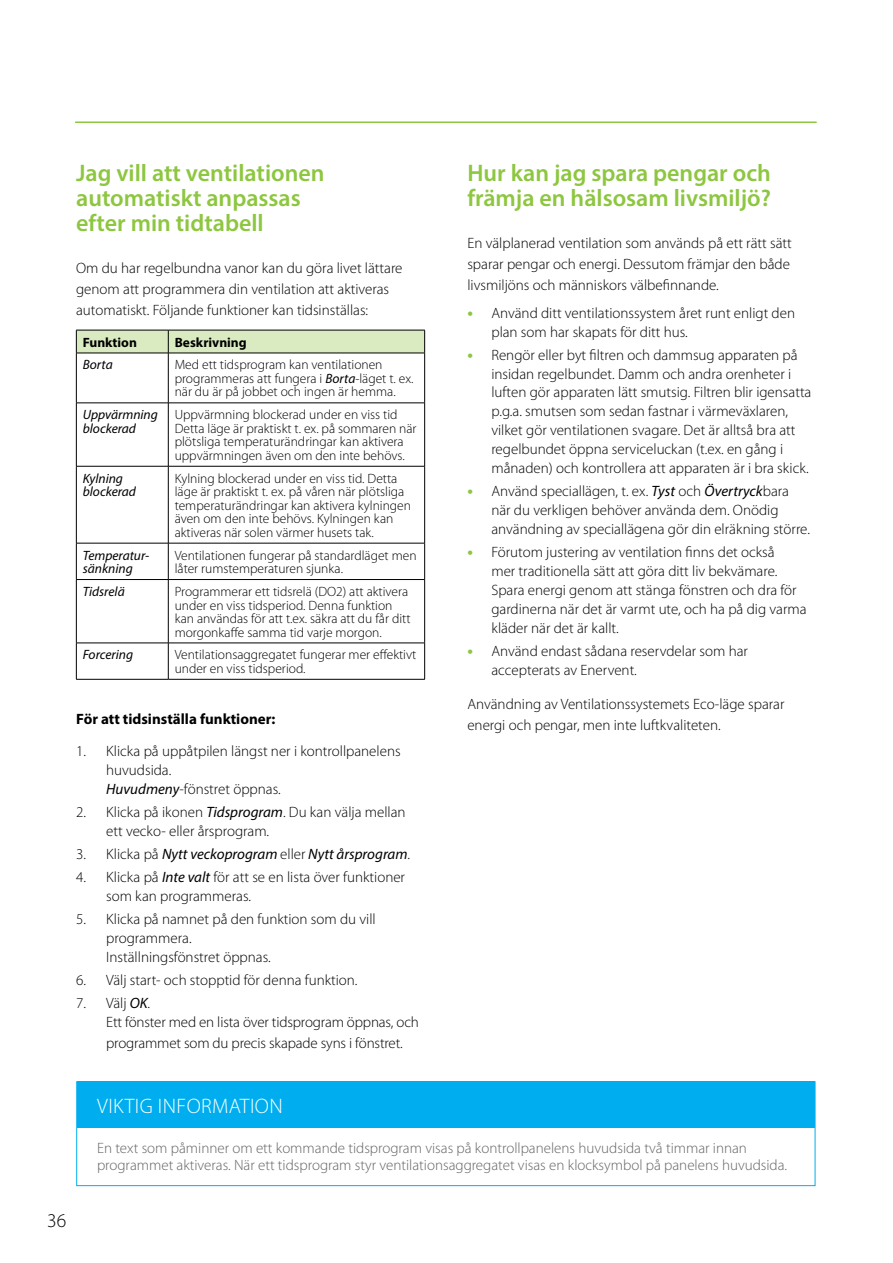
<style>
.page{position:relative;width:893px;height:1263px;background:#fff}
.page>*{position:absolute;margin:0;border:0;box-sizing:border-box;transform-origin:0 0}
.t1{font:600 24px/25.2px "Myriad Pro";color:#8dc63f}
.t2{font:300 21px "Myriad Pro";letter-spacing:.02em;color:#fff}
.t3{font:300 19.5px "Myriad Pro";color:#000}
.t4{font:300 15px/18.9px "Myriad Pro";color:#000}
.t5{font:300 15px/16.5px "Myriad Pro";color:#636466}
.t6{font:italic 15px "Myriad Pro";color:#000}
.t7{font:700 15px "Myriad Pro";color:#000}
.t8{font:300 13.5px/13.5px "Myriad Pro";color:#000}
.t9{font:italic 13.5px/13.5px "Myriad Pro";color:#000}
.t10{font:700 13.5px "Myriad Pro";color:#000}
.s1{font-weight:400;font-style:italic}
.s2{font-weight:300;font-style:normal}
.s3{font-weight:700;font-size:16.5px;color:#8dc63f}
</style>
<div class="page">
<hr style="left:76px;top:121px;width:740px;height:2px;background:#8dc63f">
<hr style="left:76px;top:353px;width:92px;height:1px;background:#000">
<hr style="left:76px;top:353px;width:1px;height:50px;background:#000">
<hr style="left:168px;top:353px;width:1px;height:50px;background:#000">
<hr style="left:424px;top:353px;width:1px;height:50px;background:#000">
<hr style="left:76px;top:403px;width:1px;height:63px;background:#000">
<hr style="left:168px;top:403px;width:257px;height:1px;background:#000">
<hr style="left:168px;top:403px;width:1px;height:63px;background:#000">
<hr style="left:424px;top:403px;width:1px;height:63px;background:#000">
<hr style="left:168px;top:466px;width:257px;height:1px;background:#000">
<hr style="left:424px;top:466px;width:1px;height:77px;background:#000">
<hr style="left:168px;top:543px;width:257px;height:1px;background:#000">
<hr style="left:424px;top:543px;width:1px;height:36px;background:#000">
<hr style="left:168px;top:579px;width:257px;height:1px;background:#000">
<hr style="left:424px;top:580px;width:1px;height:63px;background:#000">
<hr style="left:168px;top:643px;width:257px;height:1px;background:#000">
<hr style="left:424px;top:643px;width:1px;height:36px;background:#000">
<hr style="left:168px;top:679px;width:257px;height:1px;background:#000">
<hr style="left:76px;top:403px;width:92px;height:1px;background:#000">
<hr style="left:76px;top:466px;width:92px;height:1px;background:#000">
<hr style="left:76px;top:466px;width:1px;height:77px;background:#000">
<hr style="left:168px;top:466px;width:1px;height:77px;background:#000">
<hr style="left:76px;top:543px;width:92px;height:1px;background:#000">
<hr style="left:76px;top:543px;width:1px;height:36px;background:#000">
<hr style="left:168px;top:543px;width:1px;height:36px;background:#000">
<hr style="left:76px;top:579px;width:92px;height:1px;background:#000">
<hr style="left:76px;top:580px;width:1px;height:63px;background:#000">
<hr style="left:168px;top:580px;width:1px;height:63px;background:#000">
<hr style="left:76px;top:643px;width:92px;height:1px;background:#000">
<hr style="left:76px;top:643px;width:1px;height:36px;background:#000">
<hr style="left:168px;top:643px;width:1px;height:36px;background:#000">
<hr style="left:76px;top:679px;width:92px;height:1px;background:#000">
<svg style="left:76px;top:330px;width:349px;height:23px;background:#cdddb6"></svg>
<hr style="left:168px;top:353px;width:257px;height:1px;background:#000">
<div style="left:76px;top:1081px;width:739px;height:105px;background:#fff;border:1px solid #00aeef"></div>
<div style="left:77px;top:1081px;width:738px;height:47px;background:#00aeef"></div>
<h1 class="t1" style="left:76px;top:159px;width:250px">Jag vill att ventilationen automatiskt anpassas efter min tidtabell</h1>
<p class="t4" style="left:76px;top:258px;width:328px;line-height:21px">Om du har regelbundna vanor kan du göra livet lättare genom att programmera din ventilation att aktiveras automatiskt. Följande funktioner kan tidsinställas:</p>
<p class="t10" style="left:83px;top:333px;width:56px">Funktion</p>
<p class="t10" style="left:175px;top:333px;width:74px">Beskrivning</p>
<p class="t9" style="left:83px;top:358px;width:32px">Borta</p>
<p class="t8" style="left:175px;top:358px;width:240px">Med ett tidsprogram kan ventilationen programmeras att fungera i <span class="s1">Borta</span>-läget t. ex. när du är på jobbet och ingen är hemma.</p>
<p class="t9" style="left:83px;top:408px;width:77px">Uppvärmning blockerad</p>
<p class="t8" style="left:175px;top:408px;width:243px">Uppvärmning blockerad under en viss tid Detta läge är praktiskt t. ex. på sommaren när plötsliga temperaturändringar kan aktivera uppvärmningen även om den inte behövs.</p>
<p class="t9" style="left:83px;top:471px;width:55px">Kylning blockerad</p>
<p class="t8" style="left:175px;top:471px;width:238px">Kylning blockerad under en viss tid. Detta läge är praktiskt t. ex. på våren när plötsliga temperaturändringar kan aktivera kylningen även om den inte behövs. Kylningen kan aktiveras när solen värmer husets tak.</p>
<p class="t9" style="left:83px;top:548px;width:68px">Temperatur&shy;sänkning</p>
<p class="t8" style="left:175px;top:548px;width:243px">Ventilationen fungerar på standardläget men låter rumstemperaturen sjunka.</p>
<p class="t9" style="left:83px;top:584px;width:43px">Tidsrelä</p>
<p class="t8" style="left:175px;top:585px;width:237px">Programmerar ett tidsrelä (DO2) att aktivera under en viss tidsperiod. Denna funktion kan användas för att t.ex. säkra att du får ditt morgonkaffe samma tid varje morgon.</p>
<p class="t9" style="left:83px;top:648px;width:52px">Forcering</p>
<p class="t8" style="left:175px;top:648px;width:243px">Ventilationsaggregatet fungerar mer effektivt under en viss tidsperiod.</p>
<p class="t7" style="left:76px;top:709px;width:201px">För att tidsinställa funktioner:</p>
<p class="t4" style="left:106px;top:741px;width:296px;text-indent:-30px">1. Klicka på uppåtpilen längst ner i kontrollpanelens huvudsida.<br><span class="s1">Huvudmeny</span>-fönstret öppnas.</p>
<p class="t4" style="left:106px;top:802px;width:301px;text-indent:-30px">2. Klicka på ikonen <span class="s1">Tidsprogram</span>. Du kan välja mellan ett vecko- eller årsprogram.</p>
<p class="t6" style="left:76px;top:845px;width:335px"><span class="s2">3. Klicka på</span> Nytt veckoprogram <span class="s2">eller</span> Nytt årsprogram<span class="s2">.</span></p>
<p class="t4" style="left:106px;top:867px;width:300px;text-indent:-30px">4. Klicka på <span class="s1">Inte valt</span> för att se en lista över funktioner som kan programmeras.</p>
<p class="t4" style="left:106px;top:909px;width:271px;text-indent:-30px">5. Klicka på namnet på den funktion som du vill programmera.<br>Inställningsfönstret öppnas.</p>
<p class="t4" style="left:76px;top:970px;width:283px">6. Välj start- och stopptid för denna funktion.</p>
<p class="t4" style="left:106px;top:994px;width:314px;text-indent:-30px">7. Välj <span class="s1">OK</span>.<br>Ett fönster med en lista över tidsprogram öppnas, och</p>
<p class="t4" style="left:106px;top:1033px;width:298px">programmet som du precis skapade syns i fönstret.</p>
<h1 class="t1" style="left:467px;top:159px;width:305px">Hur kan jag spara pengar och främja en hälsosam livsmiljö?</h1>
<p class="t4" style="left:467px;top:233px;width:326px;line-height:21px;text-align:justify">En välplanerad ventilation som används på ett rätt sätt sparar pengar och energi. Dessutom främjar den både livsmiljöns och människors välbefinnande.</p>
<p class="t4" style="left:491px;top:303px;width:305px;text-indent:-24px"><span class="s3">•</span> Använd ditt ventilationssystem året runt enligt den plan som har skapats för ditt hus.</p>
<p class="t4" style="left:491px;top:345px;width:322px;text-indent:-24px"><span class="s3">•</span> Rengör eller byt filtren och dammsug apparaten på insidan regelbundet. Damm och andra orenheter i luften gör apparaten lätt smutsig. Filtren blir igensatta p.g.a. smutsen som sedan fastnar i värmeväxlaren, vilket gör ventilationen svagare. Det är alltså bra att regelbundet öppna serviceluckan (t.ex. en gång i månaden) och kontrollera att apparaten är i bra skick.</p>
<p class="t4" style="left:491px;top:482px;width:320px;text-indent:-24px"><span class="s3">•</span> Använd speciallägen, t. ex. <span class="s1">Tyst</span> och <span class="s1">Övertryck</span>bara när du verkligen behöver använda dem. Onödig användning av speciallägena gör din elräkning större.</p>
<p class="t4" style="left:491px;top:543px;width:317px;text-indent:-24px"><span class="s3">•</span> Förutom justering av ventilation finns det också<br>mer traditionella sätt att göra ditt liv bekvämare.<br>Spara energi genom att stänga fönstren och dra för gardinerna när det är varmt ute, och ha på dig varma kläder när det är kallt.</p>
<p class="t4" style="left:491px;top:641px;width:258px;text-indent:-24px"><span class="s3">•</span> Använd endast sådana reservdelar som har accepterats av Enervent.</p>
<p class="t4" style="left:467px;top:693px;width:319px;line-height:21px">Användning av Ventilationssystemets Eco-läge sparar energi och pengar, men inte luftkvaliteten.</p>
<h3 class="t3" style="left:47px;top:1208px;width:21px">36</h3>
<h2 class="t2" style="left:97px;top:1094px;width:187px">VIKTIG INFORMATION</h2>
<p class="t5" style="left:97px;top:1140px;width:692px">En text som påminner om ett kommande tidsprogram visas på kontrollpanelens huvudsida två timmar innan programmet aktiveras. När ett tidsprogram styr ventilationsaggregatet visas en klocksymbol på panelens huvudsida.</p>
</div>
